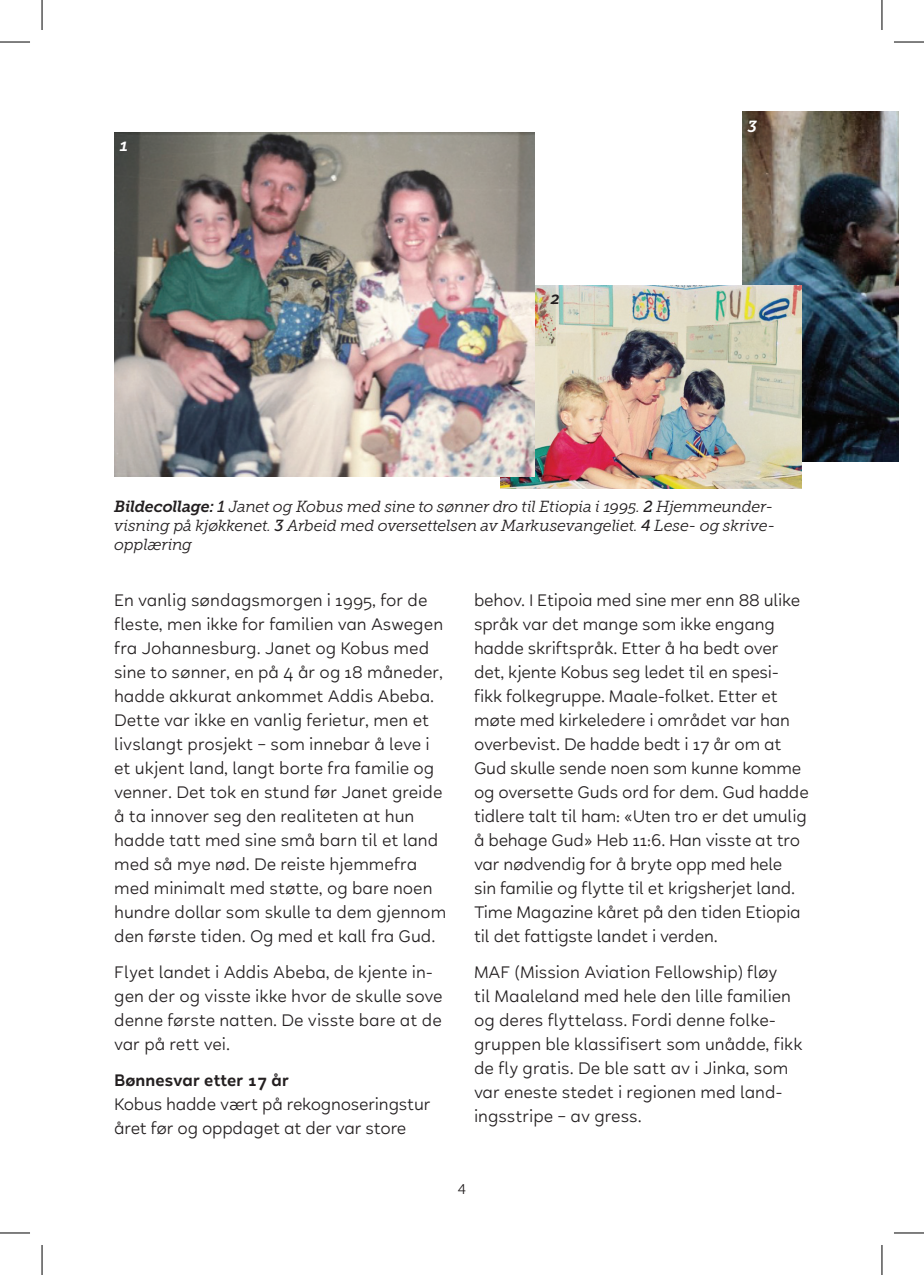
<style>
.page{position:relative;width:924px;height:1275px;background:#fff}
.page>*{position:absolute;margin:0;border:0;box-sizing:border-box;transform-origin:0 0}
.t1{font:18px/24px "Halcyon";letter-spacing:-.01em;color:#231f20}
.t2{font:600 18px "Halcyon";color:#231f20}
.t3{font:italic 17px "Museo Slab 700";color:#fff}
.t4{font:italic 17px "Museo Slab 700";color:#231f20}
.t5{font:italic 16px/19.2px "Museo Slab 300";letter-spacing:-.015em;color:#231f20}
.t6{font:14px "Museo Slab 300";color:#231f20}
.s1{font-family:"Museo Slab 700"}
.s2{font-family:"Museo Slab 500"}
</style>
<div class="page">
<img style="left:742px;top:111px;width:156px;height:351px">
<img style="left:500px;top:286px;width:301px;height:202px">
<img style="left:114px;top:133px;width:420px;height:343px">
<hr style="left:0;top:42px;width:30px;height:1px;background:#000">
<hr style="left:893px;top:42px;width:30px;height:1px;background:#000">
<hr style="left:0;top:1232px;width:30px;height:1px;background:#000">
<hr style="left:893px;top:1232px;width:30px;height:1px;background:#000">
<hr style="left:42px;top:0;width:1px;height:30px;background:#000">
<hr style="left:42px;top:1245px;width:1px;height:30px;background:#000">
<hr style="left:881px;top:0;width:1px;height:30px;background:#000">
<hr style="left:881px;top:1245px;width:1px;height:30px;background:#000">
<p class="t3" style="left:120px;top:136px;width:10px">1</p>
<p class="t4" style="left:550px;top:289px;width:11px">2</p>
<p class="t3" style="left:747px;top:114px;width:11px">3</p>
<p class="t5" style="left:114px;top:497px;width:662px"><span class="s1">Bildecollage:</span> <span class="s2">1</span> Janet og Kobus med sine to sønner dro til Etiopia i 1995. <span class="s2">2</span> Hjemmeunder&shy;visning på kjøkkenet. <span class="s2">3</span> Arbeid med oversettelsen av Markusevangeliet. <span class="s2">4</span> Lese- og skrive&shy;opplæring</p>
<p class="t1" style="left:114px;top:588px;width:333px">En vanlig søndagsmorgen i 1995, for de fleste, men ikke for familien van Aswegen fra Johannesburg. Janet og Kobus med sine to sønner, en på 4 år og 18 måneder, hadde akkurat ankommet Addis Abeba.<br>Dette var ikke en vanlig ferietur, men et livslangt prosjekt – som innebar å leve i et ukjent land, langt borte fra familie og venner. Det tok en stund før Janet greide å ta innover seg den realiteten at hun hadde tatt med sine små barn til et land med så mye nød. De reiste hjemmefra med minimalt med støtte, og bare noen hundre dollar som skulle ta dem gjennom den første tiden. Og med et kall fra Gud.</p>
<p class="t1" style="left:114px;top:960px;width:330px">Flyet landet i Addis Abeba, de kjente in&shy;gen der og visste ikke hvor de skulle sove denne første natten. De visste bare at de var på rett vei.</p>
<p class="t2" style="left:114px;top:1067px;width:176px">Bønnesvar etter 17 år</p>
<p class="t1" style="left:114px;top:1092px;width:318px">Kobus hadde vært på rekognoseringstur året før og oppdaget at der var store</p>
<p class="t1" style="left:474px;top:588px;width:336px">behov. I Etipoia med sine mer enn 88 ulike språk var det mange som ikke engang hadde skriftspråk. Etter å ha bedt over det, kjente Kobus seg ledet til en spesi&shy;fikk folkegruppe. Maale-folket. Etter et møte med kirkeledere i området var han overbevist. De hadde bedt i 17 år om at Gud skulle sende noen som kunne komme og oversette Guds ord for dem. Gud hadde tidlere talt til ham: «Uten tro er det umulig å behage Gud» Heb 11:6. Han visste at tro var nødvendig for å bryte opp med hele sin familie og flytte til et krigsherjet land.<br>Time Magazine kåret på den tiden Etiopia til det fattigste landet i verden.</p>
<p class="t1" style="left:474px;top:960px;width:330px">MAF (Mission Aviation Fellowship) fløy<br>til Maaleland med hele den lille familien og deres flyttelass. Fordi denne folke&shy;gruppen ble klassifisert som unådde, fikk de fly gratis. De ble satt av i Jinka, som var eneste stedet i regionen med land&shy;ingsstripe – av gress.</p>
<p class="t6" style="left:457px;top:1182px;width:10px">4</p>
</div>
